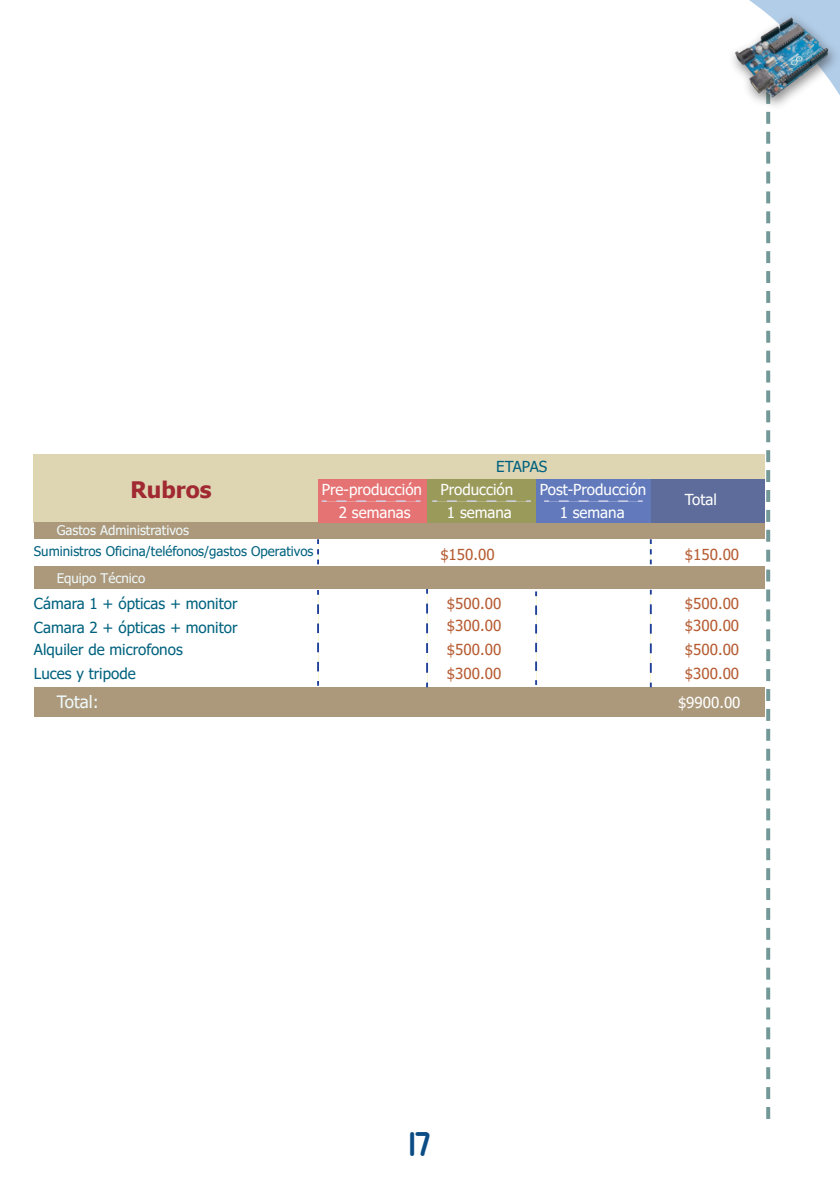
<style>
.page{position:relative;width:840px;height:1191px;background:#fff}
.page>*{position:absolute;margin:0;border:0;box-sizing:border-box;transform-origin:0 0}
.t1{font:34px "Nanosecond Thick BRK";color:#0c4c84}
.t2{font:700 22.8px "Tahoma";color:#a02932}
.t3{font:17px "Tahoma";color:#f0f9fb}
.t4{font:15.2px/23.6px "Tahoma";color:#00627e}
.t5{font:15.2px "Tahoma";color:#fff}
.t6{font:15.2px "Tahoma";color:#b65c32}
.t7{font:13.2px "Tahoma";color:#00627e}
.t8{font:13.2px "Tahoma";color:#f0f9fb}
</style>
<div class="page">
<svg style="left:671px;top:0;width:168px;height:1119px"></svg>
<div style="left:727px;top:12px;width:112px;height:99px;background:#231f20;opacity:.55"></div>
<img style="left:724px;top:5px;width:112px;height:107px">
<div style="left:34px;top:454px;width:284px;height:68px;background:#ded5b3"></div>
<div style="left:34px;top:522px;width:730px;height:17px;background:#ac997b"></div>
<div style="left:34px;top:566px;width:730px;height:23px;background:#ac997b"></div>
<div style="left:34px;top:687px;width:730px;height:29px;background:#ac997b"></div>
<div style="left:318px;top:454px;width:446px;height:25px;background:#ded5b3"></div>
<div style="left:318px;top:479px;width:109px;height:43px;background:#e67373"></div>
<div style="left:427px;top:479px;width:109px;height:43px;background:#9a9a5b"></div>
<div style="left:536px;top:479px;width:114px;height:43px;background:#627abc"></div>
<div style="left:650px;top:479px;width:114px;height:43px;background:#5d6c9a"></div>
<svg style="left:317px;top:539px;width:2px;height:25px"></svg>
<svg style="left:317px;top:604px;width:2px;height:82px"></svg>
<svg style="left:426px;top:603px;width:2px;height:84px"></svg>
<svg style="left:535px;top:605px;width:1px;height:80px"></svg>
<svg style="left:649px;top:539px;width:2px;height:25px"></svg>
<svg style="left:649px;top:604px;width:2px;height:83px"></svg>
<svg style="left:336px;top:500px;width:84px;height:2px"></svg>
<svg style="left:446px;top:500px;width:84px;height:2px"></svg>
<svg style="left:558px;top:500px;width:84px;height:2px"></svg>
<h2 class="t2" style="left:130px;top:473px;width:82px">Rubros</h2>
<p class="t5" style="left:322px;top:480px;width:102px">Pre-producción</p>
<p class="t4" style="left:496px;top:455px;width:53px">ETAPAS</p>
<p class="t5" style="left:440px;top:480px;width:74px">Producción</p>
<p class="t5" style="left:539px;top:480px;width:108px">Post-Producción</p>
<p class="t5" style="left:339px;top:502px;width:73px">2 semanas</p>
<p class="t5" style="left:446px;top:502px;width:66px">1 semana</p>
<p class="t5" style="left:559px;top:502px;width:66px">1 semana</p>
<p class="t5" style="left:684px;top:489px;width:34px">Total</p>
<p class="t8" style="left:57px;top:521px;width:134px">Gastos Administrativos</p>
<p class="t8" style="left:57px;top:569px;width:90px">Equipo Técnico</p>
<p class="t7" style="left:34px;top:542px;width:281px">Suministros Oficina/teléfonos/gastos Operativos</p>
<p class="t4" style="left:34px;top:592px;width:205px">Cámara 1 + ópticas + monitor<br>Camara 2 + ópticas + monitor<br>Alquiler de microfonos<br>Luces y tripode</p>
<p class="t3" style="left:57px;top:690px;width:44px">Total:</p>
<p class="t6" style="left:440px;top:544px;width:56px">$150.00</p>
<p class="t6" style="left:684px;top:544px;width:56px">$150.00</p>
<p class="t6" style="left:446px;top:593px;width:56px">$500.00</p>
<p class="t6" style="left:446px;top:639px;width:56px">$500.00</p>
<p class="t6" style="left:446px;top:615px;width:56px">$300.00</p>
<p class="t6" style="left:446px;top:663px;width:56px">$300.00</p>
<p class="t6" style="left:684px;top:593px;width:56px">$500.00</p>
<p class="t6" style="left:684px;top:639px;width:56px">$500.00</p>
<p class="t6" style="left:684px;top:615px;width:56px">$300.00</p>
<p class="t6" style="left:684px;top:663px;width:56px">$300.00</p>
<p class="t5" style="left:677px;top:692px;width:64px">$9900.00</p>
<h1 class="t1" style="left:409px;top:1126px;width:23px">17</h1>
</div>
